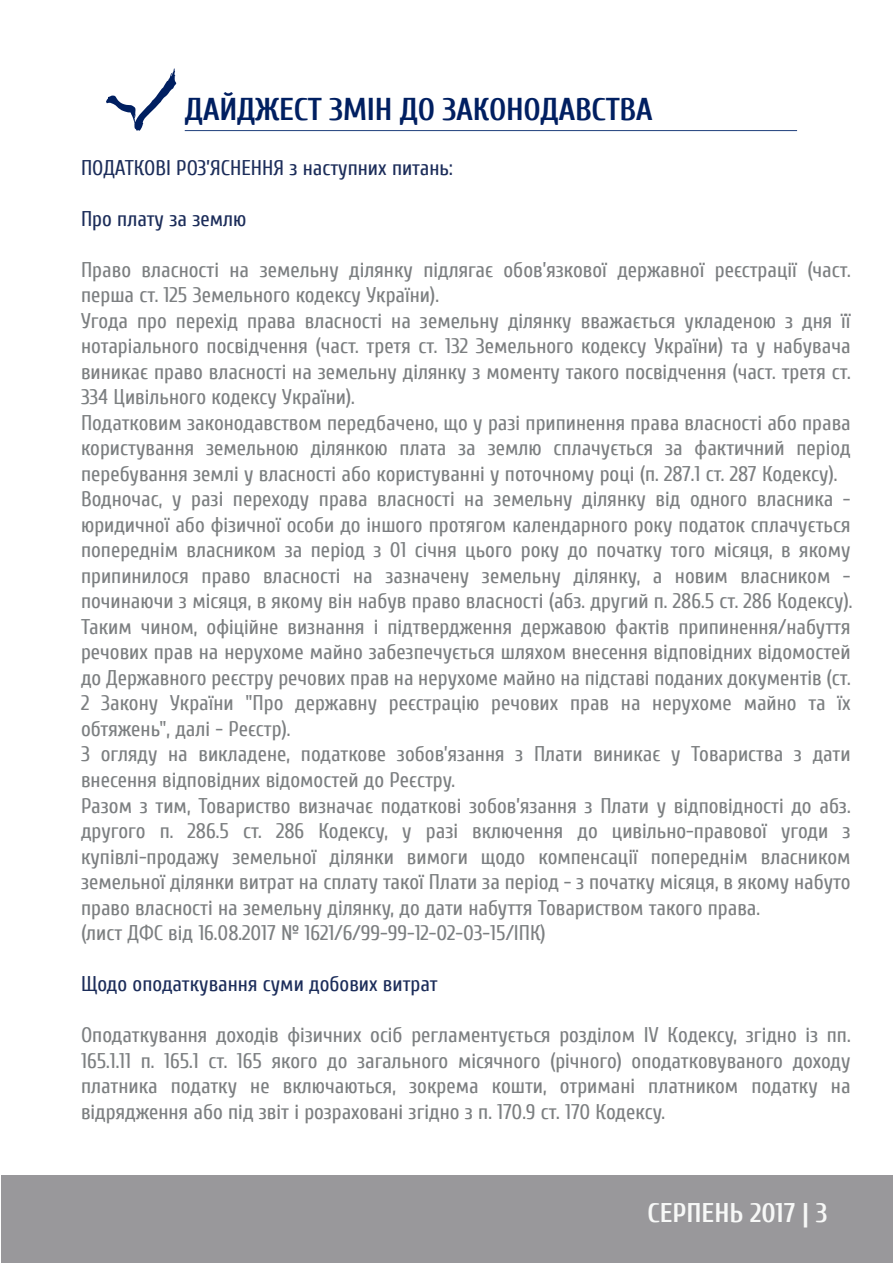
<style>
.page{position:relative;width:893px;height:1263px;background:#fff}
.page>*{position:absolute;margin:0;border:0;box-sizing:border-box;transform-origin:0 0}
.t1{font:700 31.5px "Cuprum";letter-spacing:-.01em;color:#001f61}
.t2{font:700 27px "Cuprum";color:#f7f8f7}
.t3{font:21.3px/25.5px "Cuprum";color:#7c7f81}
.t4{font:21.3px "Cuprum";color:#1c2d5a}
</style>
<div class="page">
<hr style="left:185px;top:130px;width:612px;height:1px;background:#1f3f7c">
<svg style="left:106px;top:68px;width:71px;height:63px"></svg>
<div style="left:1px;top:1175px;width:892px;height:88px;background:#99989b"></div>
<h1 class="t1" style="left:185px;top:92px;width:470px">ДАЙДЖЕСТ ЗМІН ДО ЗАКОНОДАВСТВА</h1>
<p class="t4" style="left:81px;top:156px;width:373px">ПОДАТКОВІ РОЗ’ЯСНЕННЯ з наступних питань:</p>
<p class="t4" style="left:81px;top:207px;width:167px">Про плату за землю</p>
<p class="t3" style="left:81px;top:257px;width:773px">Право власності на земельну ділянку підлягає обов’язкової державної реєстрації (част. перша ст. 125 Земельного кодексу України).<br>Угода про перехід права власності на земельну ділянку вважається укладеною з дня її нотаріального посвідчення (част. третя ст. 132 Земельного кодексу України) та у набувача виникає право власності на земельну ділянку з моменту такого посвідчення (част. третя ст.<br>334 Цивільного кодексу України).<br>Податковим законодавством передбачено, що у разі припинення права власності або права користування земельною ділянкою плата за землю сплачується за фактичний період перебування землі у власності або користуванні у поточному році (п. 287.1 ст. 287 Кодексу).<br>Водночас, у разі переходу права власності на земельну ділянку від одного власника - юридичної або фізичної особи до іншого протягом календарного року податок сплачується попереднім власником за період з 01 січня цього року до початку того місяця, в якому припинилося право власності на зазначену земельну ділянку, а новим власником - починаючи з місяця, в якому він набув право власності (абз. другий п. 286.5 ст. 286 Кодексу).<br>Таким чином, офіційне визнання і підтвердження державою фактів припинення/набуття речових прав на нерухоме майно забезпечується шляхом внесення відповідних відомостей до Державного реєстру речових прав на нерухоме майно на підставі поданих документів (ст.<br>2 Закону України "Про державну реєстрацію речових прав на нерухоме майно та їх обтяжень", далі - Реєстр).<br>З огляду на викладене, податкове зобов’язання з Плати виникає у Товариства з дати внесення відповідних відомостей до Реєстру.<br>Разом з тим, Товариство визначає податкові зобов’язання з Плати у відповідності до абз. другого п. 286.5 ст. 286 Кодексу, у разі включення до цивільно-правової угоди з купівлі-продажу земельної ділянки вимоги щодо компенсації попереднім власником земельної ділянки витрат на сплату такої Плати за період - з початку місяця, в якому набуто право власності на земельну ділянку, до дати набуття Товариством такого права.<br>(лист ДФС від 16.08.2017 № 1621/6/99-99-12-02-03-15/ІПК)</p>
<p class="t4" style="left:81px;top:972px;width:358px">Щодо оподаткування суми добових витрат</p>
<p class="t3" style="left:81px;top:1022px;width:771px;text-align:justify">Оподаткування доходів фізичних осіб регламентується розділом IV Кодексу, згідно із пп.<br>165.1.11 п. 165.1 ст. 165 якого до загального місячного (річного) оподатковуваного доходу платника податку не включаються, зокрема кошти, отримані платником податку на відрядження або під звіт і розраховані згідно з п. 170.9 ст. 170 Кодексу.</p>
<p class="t2" style="left:628px;top:1198px;width:116px">ЛИСТОПАД</p>
<p class="t2" style="left:783px;top:1198px;width:46px">6 2</p>
<p class="t2" style="left:647px;top:1198px;width:182px">СЕРПЕНЬ 2017 | 3</p>
</div>
